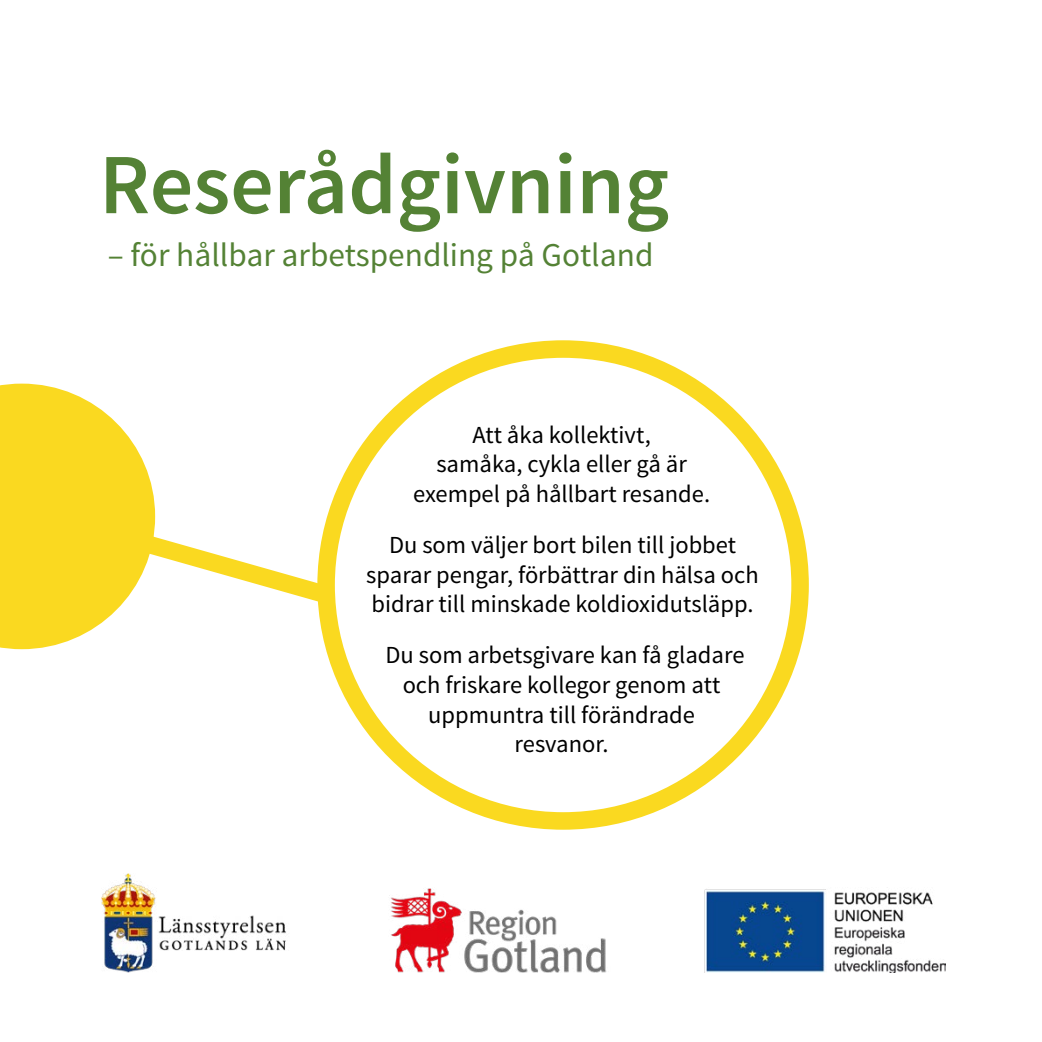
<style>
.page{position:relative;width:1042px;height:1042px;background:#fff}
.page>*{position:absolute;margin:0;border:0;box-sizing:border-box;transform-origin:0 0}
.Rubrik_1{font:600 85.75px "Source Sans Pro";color:#548235}
.Rubrik_2{font:33.25px "Source Sans Pro";color:#548235}
.Brödtext_i_pratbubbl{font:24.5px/29.8px "Source Sans Pro";color:#000;text-align:center}
</style>
<div class="page">
<div style="left:317px;top:340px;width:492px;height:489px;border:18px solid #fad920;border-radius:50%"></div>
<svg style="left:0;top:384px;width:152px;height:265px"></svg>
<svg style="left:0;top:486px;width:349px;height:130px"></svg>
<img style="left:102px;top:873px;width:843px;height:100px">
<h1 class="Rubrik_1" style="left:99px;top:131px;width:571px">Reserådgivning</h1>
<h2 class="Rubrik_2" style="left:108px;top:234px;width:547px">– för hållbar arbetspendling på Gotland</h2>
<p class="Brödtext_i_pratbubbl" style="left:436px;top:420px;width:252px">Att åka kollektivt, samåka, cykla eller gå är</p>
<p class="Brödtext_i_pratbubbl" style="left:413px;top:479px;width:299px">exempel på hållbart resande.</p>
<p class="Brödtext_i_pratbubbl" style="left:366px;top:530px;width:394px">Du som väljer bort bilen till jobbet sparar pengar, förbättrar din hälsa och bidrar till minskade koldioxidutsläpp.</p>
<p class="Brödtext_i_pratbubbl" style="left:385px;top:640px;width:360px">Du som arbetsgivare kan få gladare och friskare kollegor genom att</p>
<p class="Brödtext_i_pratbubbl" style="left:428px;top:700px;width:268px">uppmuntra till förändrade</p>
<p class="Brödtext_i_pratbubbl" style="left:514px;top:730px;width:96px">resvanor.</p>
</div>
